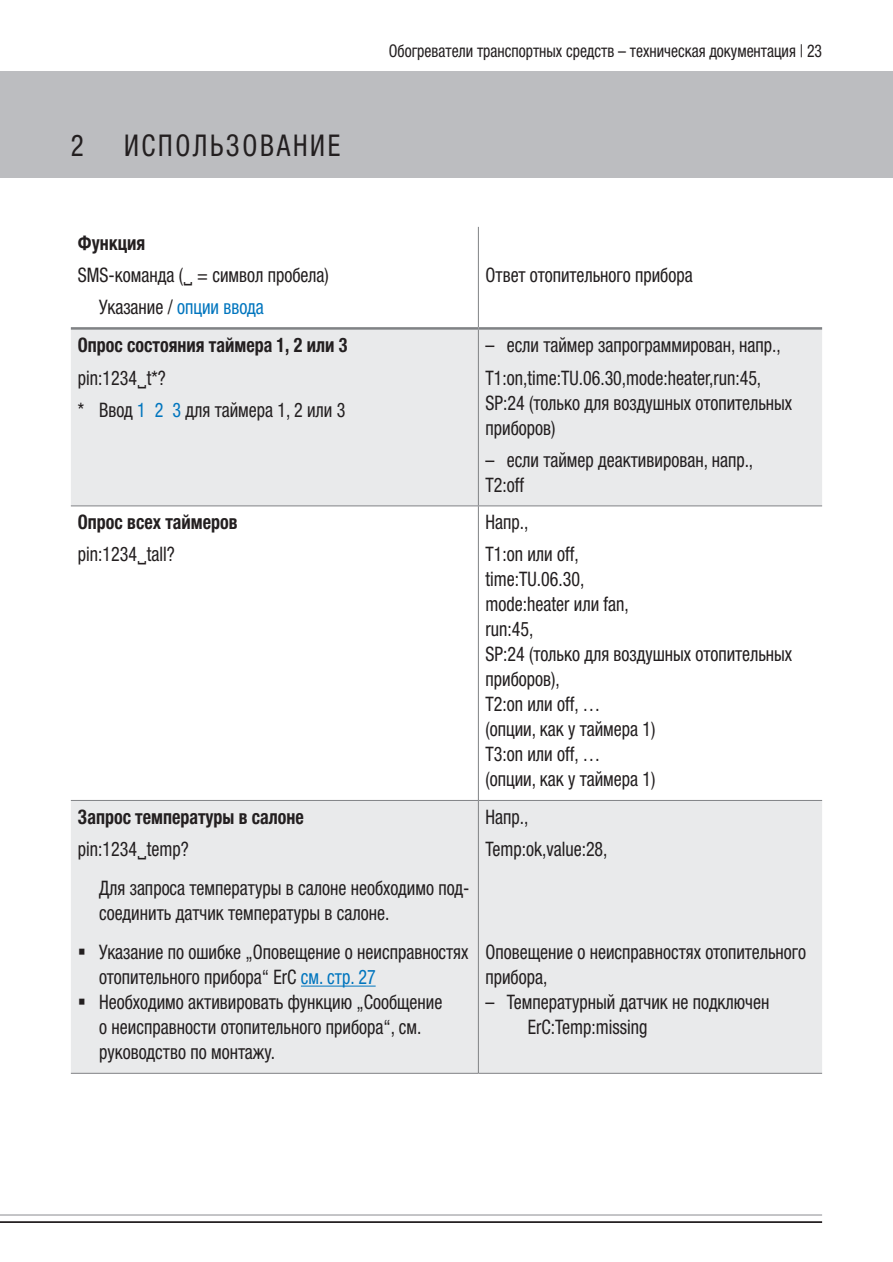
<style>
.page{position:relative;width:893px;height:1262px;background:#fff}
.page>*{position:absolute;margin:0;border:0;box-sizing:border-box;transform-origin:0 0}
.t1{font:condensed 30px "Helvetica Neue LTW1 G";letter-spacing:.1em;color:#231f20;scale:.9 1}
.t2{font:condensed 20px/25px "Helvetica Neue LTW1 G";color:#231f20;scale:.9 1}
.t3{font:700 condensed 20px "Helvetica Neue LTW1 G";color:#231f20;scale:.9 1}
.t4{font:condensed 17.5px "Helvetica Neue LTW1 G";color:#231f20;scale:.9 1}
.s1{color:#0075be}
.s2{font-family:"Helvetica Neue"}
</style>
<div class="page">
<div style="left:0;top:71px;width:893px;height:106px;background:#bcbdc0"></div>
<hr style="left:0;top:1214px;width:822px;height:1px;background:#bcbdc0">
<hr style="left:0;top:1221px;width:822px;height:1px;background:#231f20">
<svg style="left:71px;top:330px;width:751px;height:742px;fill:#e9eaeb"></svg>
<hr style="left:478px;top:227px;width:1px;height:100px;background:#808285">
<hr style="left:71px;top:327px;width:407px;height:3px;background:#808285">
<hr style="left:478px;top:327px;width:344px;height:3px;background:#808285">
<hr style="left:478px;top:330px;width:1px;height:175px;background:#808285">
<hr style="left:71px;top:505px;width:407px;height:1px;background:#808285">
<hr style="left:478px;top:505px;width:344px;height:1px;background:#808285">
<hr style="left:478px;top:506px;width:1px;height:294px;background:#808285">
<hr style="left:71px;top:800px;width:407px;height:1px;background:#808285">
<hr style="left:478px;top:800px;width:344px;height:1px;background:#808285">
<hr style="left:478px;top:800px;width:1px;height:273px;background:#808285">
<hr style="left:71px;top:1072px;width:407px;height:1px;background:#808285">
<hr style="left:478px;top:1072px;width:344px;height:1px;background:#808285">
<hr style="left:301px;top:985px;width:75px;height:1px;background:#0075be">
<svg style="left:138px;top:384px;width:8px;height:4px"></svg>
<svg style="left:138px;top:561px;width:8px;height:3px"></svg>
<svg style="left:138px;top:855px;width:8px;height:4px"></svg>
<svg style="left:79px;top:948px;width:6px;height:6px"></svg>
<svg style="left:79px;top:998px;width:6px;height:6px"></svg>
<h1 class="t1" style="left:71px;top:128px;width:16px">2</h1>
<h1 class="t1" style="left:124px;top:128px;width:242px">Использование</h1>
<p class="t4" style="left:389px;top:40px;width:483px">Обогреватели транспортных средств – техническая документация | 23</p>
<p class="t3" style="left:78px;top:231px;width:76px">Функция</p>
<p class="t2" style="left:99px;top:259px;width:257px;line-height:32px;text-indent:-21px">SMS-команда ( = символ пробела)<br>Указание / <span class="s1">опции ввода</span></p>
<p class="t2" style="left:485px;top:263px;width:232px">Ответ отопительного прибора</p>
<p class="t3" style="left:78px;top:333px;width:301px">Опрос состояния таймера 1, 2 или 3</p>
<p class="t2" style="left:78px;top:361px;width:299px;line-height:32px">pin:1234 t*?<br>* Ввод <span class="s1">1 2 3</span> для таймера 1, 2 или 3</p>
<p class="t2" style="left:485px;top:329px;width:330px;line-height:32px"><span class="s2">–</span> если таймер запрограммирован, напр.,<br>T1:on,time:TU.06.30,mode:heater,run:45,</p>
<p class="t2" style="left:485px;top:390px;width:342px">SP :24 (только для воздушных отопительных приборов)</p>
<p class="t2" style="left:485px;top:447px;width:299px"><span class="s2">–</span> если таймер деактивирован, напр.,<br>T2:off</p>
<p class="t3" style="left:78px;top:510px;width:179px">Опрос всех таймеров</p>
<p class="t2" style="left:78px;top:541px;width:109px">pin:1234 tall?</p>
<p class="t3" style="left:78px;top:804px;width:253px">Запрос температуры в салоне</p>
<p class="t2" style="left:99px;top:829px;width:413px;line-height:39.2px;text-indent:-21px">pin:1234 temp?<br>Для запроса температуры в салоне необходимо под-</p>
<p class="t2" style="left:99px;top:893px;width:412px;line-height:39.2px">соединить датчик температуры в салоне.<br>Указание по ошибке „Оповещение о неисправностях</p>
<p class="t2" style="left:99px;top:964px;width:383px">отопительного прибора“ ErC <span class="s1">см. стр. 27<br></span>Необходимо активировать функцию „Сообщение о неисправности отопительного прибора“, см. руководство по монтажу.</p>
<p class="t2" style="left:485px;top:506px;width:105px;line-height:32px">Напр.,<br>T1:on или off,</p>
<p class="t2" style="left:485px;top:566px;width:342px">time:TU.06.30,<br>mode:heater или fan,<br>run:45,<br>SP :24 (только для воздушных отопительных приборов),<br>T2:on или off, …<br>(опции, как у таймера 1)<br>T3:on или off, …<br>(опции, как у таймера 1)</p>
<p class="t2" style="left:485px;top:800px;width:137px;line-height:32px">Напр.,<br>Temp:ok,value:28,</p>
<p class="t2" style="left:485px;top:939px;width:358px">Оповещение о неисправностях отопительного прибора,</p>
<p class="t2" style="left:528px;top:989px;width:270px;text-indent:-43px"><span class="s2">–</span> Температурный датчик не подключен<br>ErC:Temp:missing</p>
</div>
